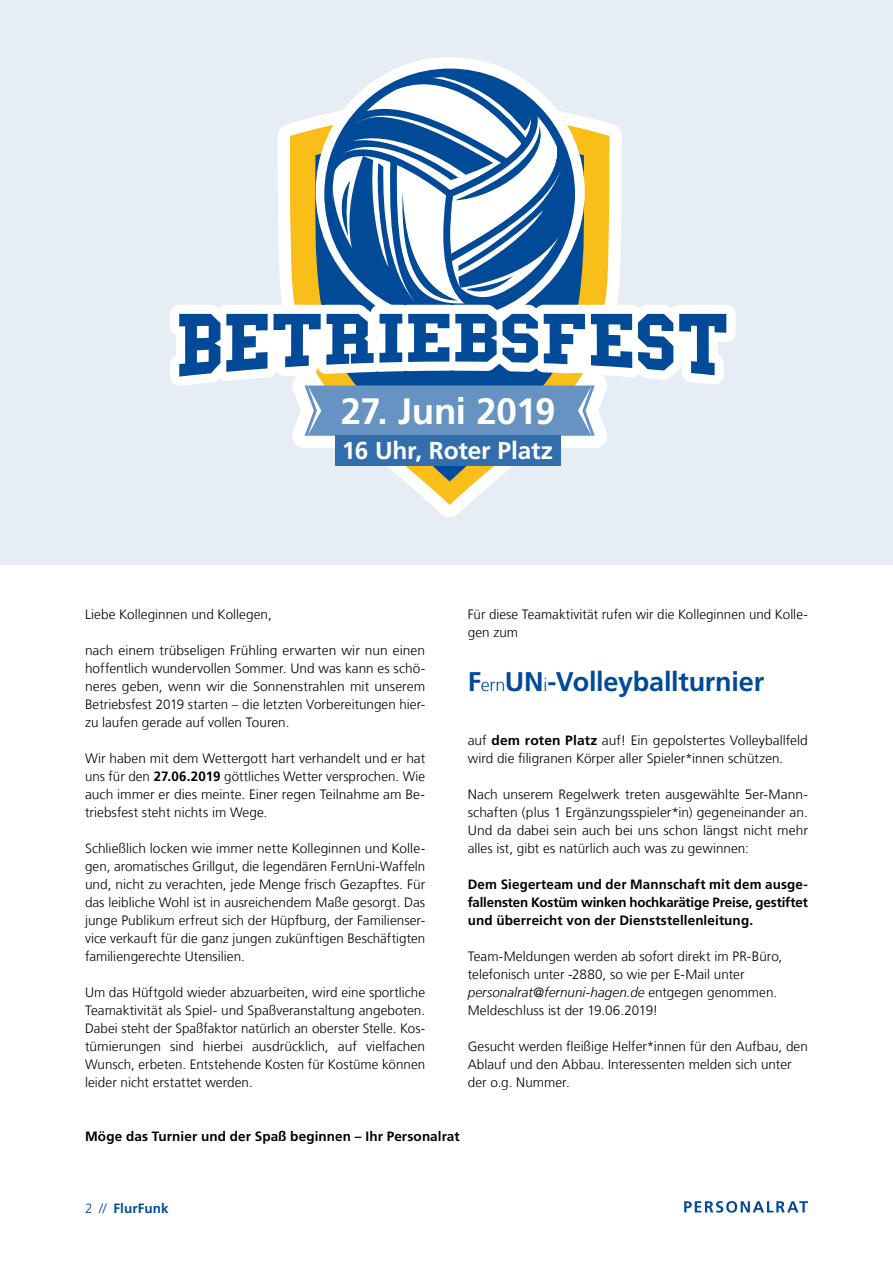
<style>
.page{position:relative;width:893px;height:1263px;background:#fff}
.page>*{position:absolute;margin:0;border:0;box-sizing:border-box;transform-origin:0 0}
.t1{font:700 36.75px "Frutiger LT Com";letter-spacing:-.01em;color:#fff}
.Fließtext{font:700 27px "Frutiger LT Com";letter-spacing:-.01em;color:#004a98}
.t2{font:700 24.45px "Frutiger LT Com";letter-spacing:-.01em;color:#fff}
.Fließtext-2{font:300 13.5px/18px "Frutiger LT Com";letter-spacing:.005em;color:#000;text-align:justify}
.Fließtext-3{font:700 13.5px/18px "Frutiger LT Com";letter-spacing:.01em;color:#000;text-align:justify}
.Headline{font:700 13.5px "Frutiger LT Com";letter-spacing:.005em;color:#004a98}
.s1{font-weight:700}
.s2{font-weight:300;font-size:18px}
.s3{font-style:italic}
.s4{font-weight:300}
</style>
<div class="page">
<div style="left:0;top:0;width:893px;height:565px;background:#e6edf5"></div>
<svg style="left:684px;top:1201px;width:124px;height:12px"></svg>
<svg style="left:292px;top:436px;width:315px;height:69px"></svg>
<svg style="left:314px;top:436px;width:271px;height:45px"></svg>
<svg style="left:170px;top:69px;width:565px;height:367px"></svg>
<div style="left:335px;top:436px;width:225px;height:30px;background:#336eac"></div>
<p class="t1" style="left:341px;top:390px;width:216px">27. Juni 2019</p>
<p class="t2" style="left:342px;top:436px;width:213px">16 Uhr, Roter Platz</p>
<p class="Fließtext-2" style="left:85px;top:605px;width:188px">Liebe Kolleginnen und Kollegen,</p>
<p class="Fließtext-2" style="left:85px;top:641px;width:342px">nach einem trübseligen Frühling erwarten wir nun einen hoffentlich wundervollen Sommer. Und was kann es schö&shy;neres geben, wenn wir die Sonnenstrahlen mit unserem Betriebsfest 2019 starten – die letzten Vorbereitungen hier&shy;zu laufen gerade auf vollen Touren.</p>
<p class="Fließtext-2" style="left:85px;top:749px;width:342px">Wir haben mit dem Wettergott hart verhandelt und er hat uns für den <span class="s1">27.06.2019</span> göttliches Wetter versprochen. Wie auch immer er dies meinte. Einer regen Teilnahme am Be&shy;triebsfest steht nichts im Wege.</p>
<p class="Fließtext-2" style="left:85px;top:839px;width:342px">Schließlich locken wie immer nette Kolleginnen und Kolle&shy;gen, aromatisches Grillgut, die legendären FernUni-Waffeln und, nicht zu verachten, jede Menge frisch Gezapftes. Für das leibliche Wohl ist in ausreichendem Maße gesorgt. Das junge Publikum erfreut sich der Hüpfburg, der Familienser&shy;vice verkauft für die ganz jungen zukünftigen Beschäftigten familiengerechte Utensilien.</p>
<p class="Fließtext-2" style="left:85px;top:983px;width:342px">Um das Hüftgold wieder abzuarbeiten, wird eine sportliche Teamaktivität als Spiel- und Spaßveranstaltung angeboten.<br>Dabei steht der Spaßfaktor natürlich an oberster Stelle. Kos&shy;tümierungen sind hierbei ausdrücklich, auf vielfachen Wunsch, erbeten. Entstehende Kosten für Kostüme können leider nicht erstattet werden.</p>
<p class="Fließtext-2" style="left:468px;top:605px;width:342px">Für diese Teamaktivität rufen wir die Kolleginnen und Kolle&shy;gen zum</p>
<p class="Fließtext" style="left:468px;top:665px;width:298px">F<span class="s2">ern</span>UN<span class="s2">i</span>-Volleyballturnier</p>
<p class="Fließtext-2" style="left:468px;top:731px;width:342px">auf <span class="s1">dem roten Platz</span> auf! Ein gepolstertes Volleyballfeld wird die filigranen Körper aller Spieler*innen schützen.</p>
<p class="Fließtext-2" style="left:468px;top:785px;width:342px">Nach unserem Regelwerk treten ausgewählte 5er-Mann&shy;schaften (plus 1 Ergänzungsspieler*in) gegeneinander an.<br>Und da dabei sein auch bei uns schon längst nicht mehr alles ist, gibt es natürlich auch was zu gewinnen:</p>
<p class="Fließtext-3" style="left:468px;top:875px;width:342px">Dem Siegerteam und der Mannschaft mit dem ausge&shy;fallensten Kostüm winken hochkarätige Preise, gestiftet und überreicht von der Dienststellenleitung.</p>
<p class="Fließtext-2" style="left:468px;top:947px;width:316px;text-align:left">Team-Meldungen werden ab sofort direkt im PR-Büro, telefonisch unter -2880, so wie per E-Mail unter <span class="s3">personalrat@fernuni-hagen.de</span> entgegen genommen.</p>
<p class="Fließtext-2" style="left:468px;top:1001px;width:192px">Meldeschluss ist der 19.06.2019!</p>
<p class="Fließtext-2" style="left:468px;top:1037px;width:342px;text-align:left">Gesucht werden fleißige Helfer*innen für den Aufbau, den<br>Ablauf und den Abbau. Interessenten melden sich unter der o.g. Nummer.</p>
<p class="Fließtext-3" style="left:85px;top:1127px;width:376px">Möge das Turnier und der Spaß beginnen – Ihr Personalrat</p>
<p class="Headline" style="left:85px;top:1200px;width:85px"><span class="s4">2 //</span> FlurFunk</p>
</div>
